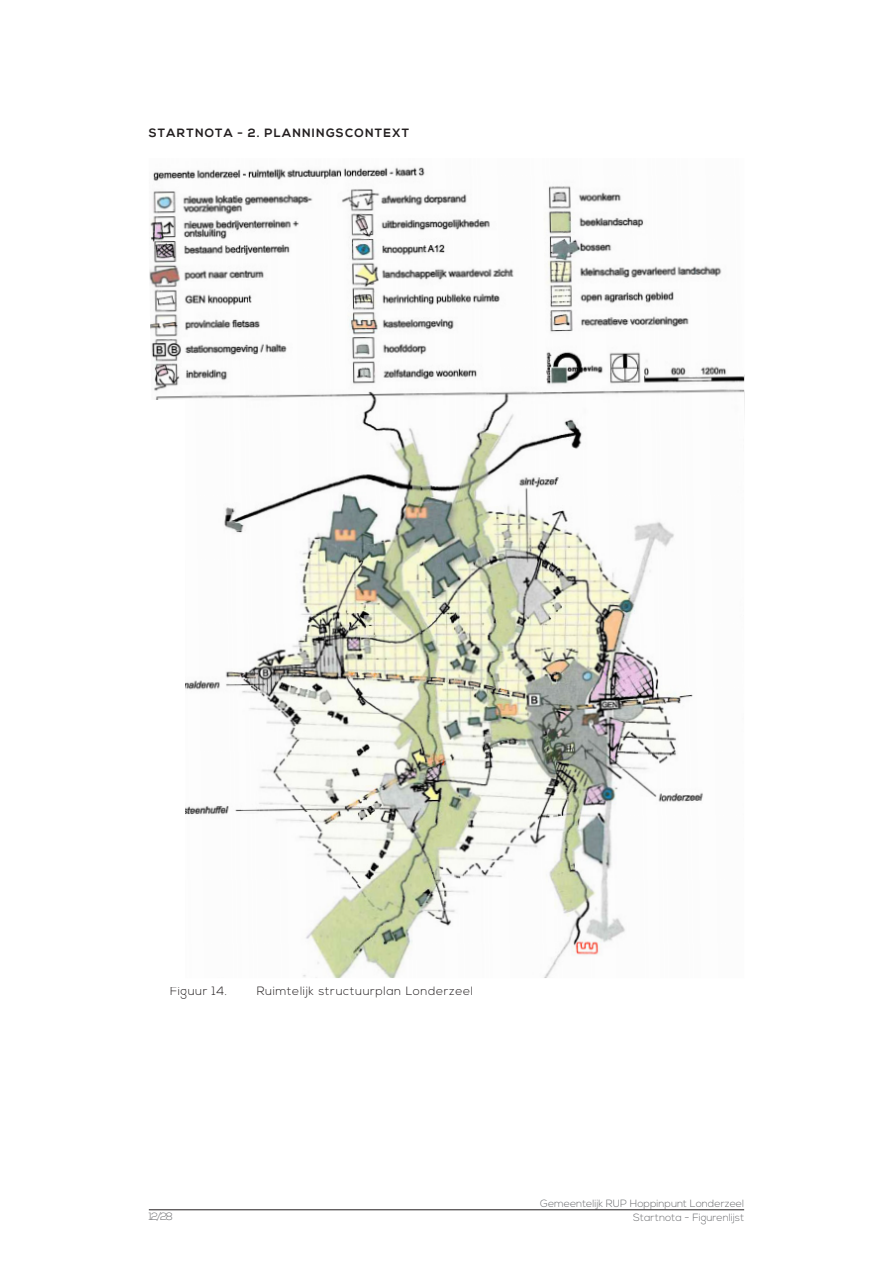
<style>
.page{position:relative;width:893px;height:1263px;background:#fff}
.page>*{position:absolute;margin:0;border:0;box-sizing:border-box;transform-origin:0 0}
.Tekst_figuren{font:300 12px "Nexa";letter-spacing:.05em;color:#231f20}
.Titel_adres_links{font:700 12px "Nexa";letter-spacing:.1em;color:#231f20}
.t1{font:300 10.5px/13.5px "Nexa";color:#6c6d70;text-align:right}
</style>
<div class="page">
<hr style="left:149px;top:1209px;width:595px;height:1px;background:#231f20">
<img style="left:149px;top:167px;width:595px;height:811px">
<div style="left:123px;top:400px;width:62px;height:586px;background:#fff"></div>
<p class="Titel_adres_links" style="left:149px;top:125px;width:262px">STARTNOTA - 2. PLANNINGSCONTEXT</p>
<p class="Tekst_figuren" style="left:170px;top:984px;width:59px">Figuur 14.</p>
<p class="Tekst_figuren" style="left:257px;top:984px;width:218px">Ruimtelijk structuurplan Londerzeel</p>
<p class="t1" style="left:149px;top:1209px;width:25px">12/28</p>
<p class="t1" style="left:540px;top:1197px;width:205px">Gemeentelijk RUP Hoppinpunt Londerzeel<br>Startnota - Figurenlijst</p>
</div>
